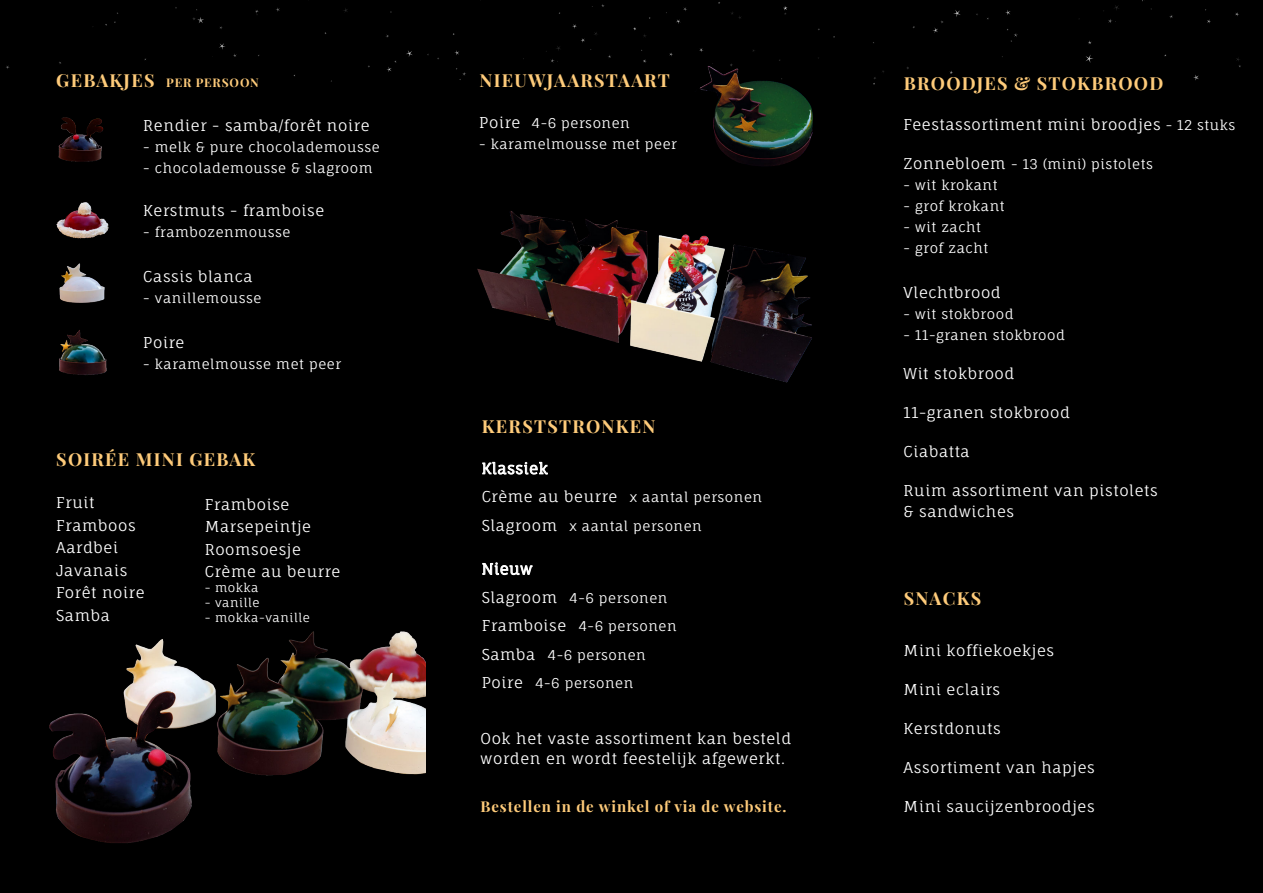
<style>
.page{position:relative;width:1263px;height:893px;background:#000}
.page>*{position:absolute;margin:0;border:0;box-sizing:border-box;transform-origin:0 0}
.t1{font:700 18px "Playfair Display";letter-spacing:.07em;color:#fecb7a}
.t2{font:15px/22.5px "Fauna One";letter-spacing:.04em;color:#fff}
.t3{font:700 15px "Playfair Display";letter-spacing:.06em;color:#fecb7a}
.t4{font:13.5px/28.5px "Fauna One";letter-spacing:.04em;color:#fff}
.t5{font:12px "Fauna One";letter-spacing:.04em;color:#fff}
.t6{font:700 12px "Playfair Display";letter-spacing:.07em;color:#fecb7a}
.s1{font-size:18px}
.s2{font-size:15px}
.s3{font-size:13.5px}
</style>
<div class="page">
<svg style="left:219px;top:26px;width:4px;height:3px"></svg>
<svg style="left:342px;top:7px;width:6px;height:6px"></svg>
<svg style="left:642px;top:33px;width:5px;height:5px"></svg>
<svg style="left:676px;top:19px;width:5px;height:5px"></svg>
<svg style="left:219px;top:43px;width:7px;height:7px"></svg>
<svg style="left:580px;top:38px;width:5px;height:5px"></svg>
<svg style="left:607px;top:54px;width:4px;height:5px"></svg>
<svg style="left:593px;top:31px;width:6px;height:6px"></svg>
<svg style="left:633px;top:27px;width:3px;height:4px"></svg>
<svg style="left:683px;top:7px;width:4px;height:5px"></svg>
<svg style="left:669px;top:52px;width:4px;height:5px"></svg>
<svg style="left:5px;top:65px;width:5px;height:4px"></svg>
<svg style="left:58px;top:61px;width:4px;height:3px"></svg>
<svg style="left:192px;top:17px;width:12px;height:6px"></svg>
<svg style="left:233px;top:53px;width:4px;height:4px"></svg>
<svg style="left:255px;top:10px;width:4px;height:6px"></svg>
<svg style="left:275px;top:7px;width:5px;height:5px"></svg>
<svg style="left:386px;top:60px;width:11px;height:12px"></svg>
<svg style="left:406px;top:50px;width:7px;height:7px"></svg>
<svg style="left:385px;top:34px;width:4px;height:4px"></svg>
<svg style="left:456px;top:68px;width:10px;height:12px"></svg>
<svg style="left:454px;top:50px;width:5px;height:5px"></svg>
<svg style="left:555px;top:45px;width:7px;height:7px"></svg>
<svg style="left:601px;top:4px;width:4px;height:3px"></svg>
<svg style="left:572px;top:24px;width:5px;height:5px"></svg>
<svg style="left:550px;top:58px;width:8px;height:5px"></svg>
<svg style="left:643px;top:59px;width:4px;height:4px"></svg>
<svg style="left:699px;top:48px;width:5px;height:4px"></svg>
<svg style="left:730px;top:11px;width:12px;height:9px"></svg>
<svg style="left:752px;top:49px;width:4px;height:4px"></svg>
<svg style="left:783px;top:6px;width:4px;height:9px"></svg>
<div style="left:46px;top:71px;width:206px;height:35px;background:#000"></div>
<div style="left:472px;top:71px;width:249px;height:34px;background:#000"></div>
<img style="left:32px;top:597px;width:393px;height:256px">
<img style="left:682px;top:60px;width:151px;height:132px">
<svg style="left:482px;top:461px;width:66px;height:14px"></svg>
<svg style="left:482px;top:562px;width:51px;height:14px"></svg>
<img style="left:462px;top:183px;width:354px;height:202px">
<img style="left:21px;top:247px;width:108px;height:72px">
<img style="left:46px;top:323px;width:71px;height:54px">
<img style="left:41px;top:114px;width:80px;height:52px">
<img style="left:43px;top:187px;width:73px;height:57px">
<svg style="left:906px;top:66px;width:3px;height:4px"></svg>
<svg style="left:1085px;top:55px;width:8px;height:8px"></svg>
<svg style="left:1193px;top:75px;width:6px;height:6px"></svg>
<svg style="left:1169px;top:14px;width:4px;height:5px"></svg>
<svg style="left:1235px;top:12px;width:4px;height:5px"></svg>
<svg style="left:949px;top:70px;width:4px;height:4px"></svg>
<svg style="left:873px;top:70px;width:12px;height:15px"></svg>
<svg style="left:932px;top:20px;width:11px;height:13px"></svg>
<svg style="left:953px;top:10px;width:8px;height:7px"></svg>
<svg style="left:1087px;top:40px;width:5px;height:4px"></svg>
<svg style="left:1007px;top:29px;width:11px;height:13px"></svg>
<svg style="left:1005px;top:10px;width:6px;height:5px"></svg>
<svg style="left:1113px;top:4px;width:7px;height:7px"></svg>
<svg style="left:1108px;top:19px;width:8px;height:5px"></svg>
<svg style="left:1207px;top:19px;width:4px;height:5px"></svg>
<svg style="left:1235px;top:56px;width:6px;height:12px"></svg>
<div style="left:929px;top:80px;width:8px;height:9px;background:#000"></div>
<p class="t6" style="left:56px;top:76px;width:204px"><span class="s1">GEBAKJES</span> PER PERSOON</p>
<p class="t2" style="left:143px;top:115px;width:228px">Rendier - samba/forêt noire</p>
<p class="t4" style="left:143px;top:134px;width:238px">- melk &amp; pure chocolademousse</p>
<p class="t4" style="left:143px;top:155px;width:231px">- chocolademousse &amp; slagroom</p>
<p class="t2" style="left:143px;top:201px;width:182px">Kerstmuts - framboise</p>
<p class="t4" style="left:143px;top:219px;width:149px">- frambozenmousse</p>
<p class="t2" style="left:143px;top:267px;width:111px">Cassis blanca</p>
<p class="t4" style="left:143px;top:285px;width:120px">- vanillemousse</p>
<p class="t2" style="left:143px;top:333px;width:43px">Poire</p>
<p class="t4" style="left:143px;top:351px;width:199px">- karamelmousse met peer</p>
<p class="t1" style="left:56px;top:449px;width:201px">SOIRÉE MINI GEBAK</p>
<p class="t2" style="left:56px;top:493px;width:90px">Fruit<br>Framboos<br>Aardbei<br>Javanais<br>Forêt noire<br>Samba</p>
<p class="t2" style="left:205px;top:494px;width:137px">Framboise<br>Marsepeintje<br>Roomsoesje<br>Crème au beurre</p>
<p class="t5" style="left:205px;top:582px;width:55px">- mokka</p>
<p class="t5" style="left:205px;top:597px;width:56px">- vanille</p>
<p class="t5" style="left:205px;top:612px;width:107px">- mokka-vanille</p>
<p class="t1" style="left:479px;top:69px;width:192px">NIEUWJAARSTAART</p>
<p class="t4" style="left:479px;top:110px;width:152px"><span class="s2">Poire</span> 4-6 personen</p>
<p class="t4" style="left:479px;top:131px;width:199px">- karamelmousse met peer</p>
<p class="t1" style="left:482px;top:416px;width:175px">KERSTSTRONKEN</p>
<p class="t2" style="left:482px;top:458px;width:68px">Klassiek</p>
<p class="t4" style="left:482px;top:484px;width:282px"><span class="s2">Crème au beurre</span> x aantal personen<br><span class="s2">Slagroom</span> x aantal personen</p>
<p class="t2" style="left:482px;top:559px;width:52px">Nieuw</p>
<p class="t4" style="left:482px;top:585px;width:197px"><span class="s2">Slagroom</span> 4-6 personen<br><span class="s2">Framboise</span> 4-6 personen<br><span class="s2">Samba</span> 4-6 personen<br><span class="s2">Poire</span> 4-6 personen</p>
<p class="t2" style="left:480px;top:730px;width:312px;line-height:19.5px">Ook het vaste assortiment kan besteld worden en wordt feestelijk afgewerkt.</p>
<p class="t3" style="left:480px;top:797px;width:307px">Bestellen in de winkel of via de website.</p>
<p class="t1" style="left:904px;top:73px;width:261px">BROODJES &amp; STOKBROOD</p>
<p class="t2" style="left:904px;top:115px;width:333px">Feestassortiment mini broodjes <span class="s3">- 12 stuks</span></p>
<p class="t4" style="left:904px;top:151px;width:251px"><span class="s2">Zonnebloem</span> - 13 (mini) pistolets</p>
<p class="t4" style="left:904px;top:172px;width:95px">- wit krokant</p>
<p class="t4" style="left:904px;top:193px;width:103px">- grof krokant</p>
<p class="t4" style="left:904px;top:214px;width:79px">- wit zacht</p>
<p class="t4" style="left:904px;top:235px;width:86px">- grof zacht</p>
<p class="t2" style="left:904px;top:283px;width:99px">Vlechtbrood</p>
<p class="t4" style="left:904px;top:301px;width:111px">- wit stokbrood</p>
<p class="t4" style="left:904px;top:322px;width:163px">- 11-granen stokbrood</p>
<p class="t2" style="left:904px;top:364px;width:112px">Wit stokbrood</p>
<p class="t2" style="left:904px;top:403px;width:168px">11-granen stokbrood</p>
<p class="t2" style="left:904px;top:442px;width:68px">Ciabatta</p>
<p class="t2" style="left:904px;top:482px;width:256px;line-height:21px">Ruim assortiment van pistolets &amp; sandwiches</p>
<p class="t1" style="left:904px;top:588px;width:79px">SNACKS</p>
<p class="t2" style="left:904px;top:641px;width:152px">Mini koffiekoekjes</p>
<p class="t2" style="left:904px;top:680px;width:98px">Mini eclairs</p>
<p class="t2" style="left:904px;top:719px;width:99px">Kerstdonuts</p>
<p class="t2" style="left:904px;top:758px;width:193px">Assortiment van hapjes</p>
<p class="t2" style="left:904px;top:797px;width:192px">Mini saucijzenbroodjes</p>
</div>
